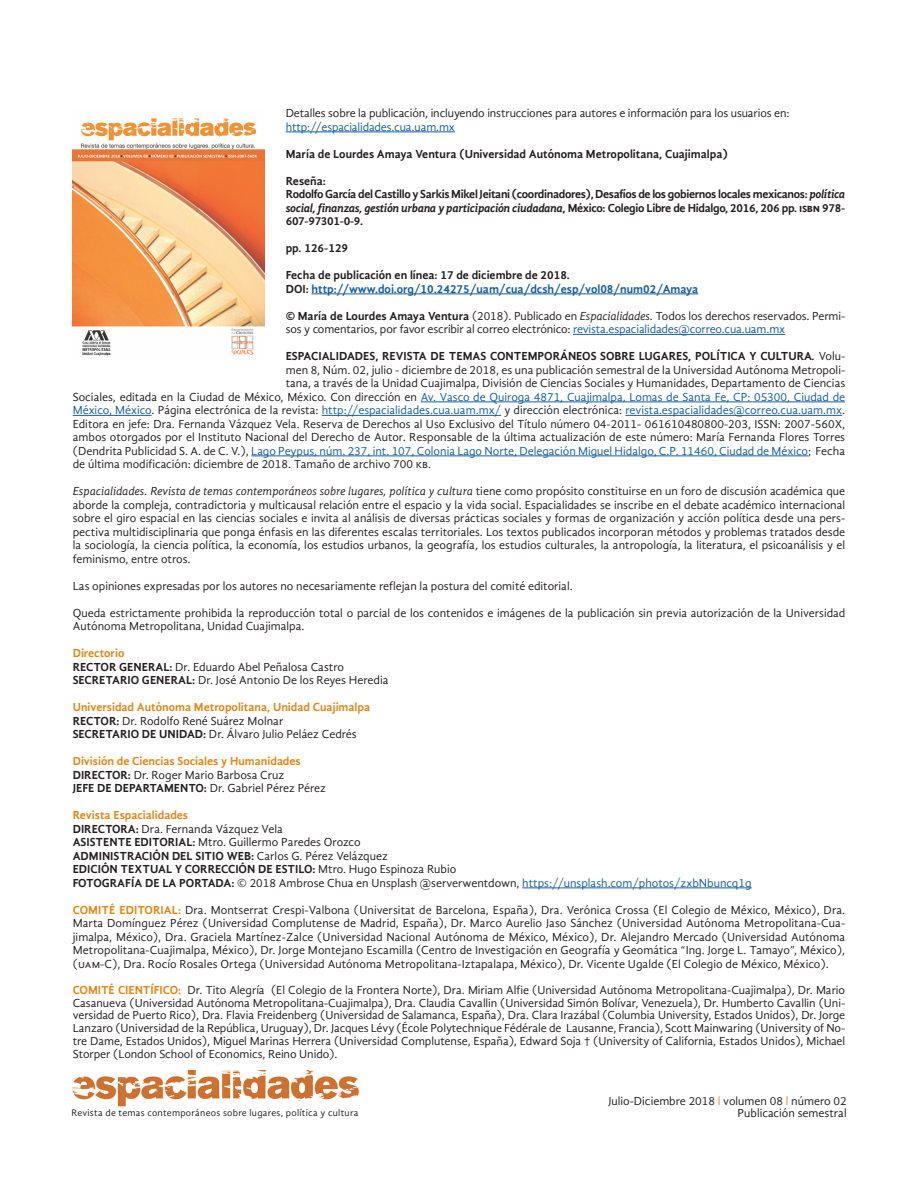
<style>
.page{position:relative;width:918px;height:1188px;background:#fff}
.page>*{position:absolute;margin:0;border:0;box-sizing:border-box;transform-origin:0 0}
.nivel_1{font:12px/13.5px "Gandhi Sans";color:#231f20;text-align:justify}
.nivel_1-2{font:700 12px/13.5px "Gandhi Sans";color:#231f20;text-align:justify}
.nivel_1-3{font:12px "Gandhi Sans";color:#175d9e}
.t1{font:700 12px "Gandhi Sans";color:#df8619}
.nivel_1-4{font:700 12px "Gandhi Sans";color:#175d9e}
.t2{font:9.75px "Gandhi Sans";letter-spacing:.025em;color:#231f20}
.s1{font-style:italic}
.s2{color:#231f20}
.s3{font-weight:700}
.s4{color:#175d9e}
.s5{font-weight:400}
.s6{font-weight:700;color:#df8619}
.s7{color:#df8619}
</style>
<div class="page">
<img style="left:72px;top:1070px;width:287px;height:37px">
<hr style="left:286px;top:132px;width:169px;height:1px;background:#175d9e">
<hr style="left:312px;top:294px;width:386px;height:1px;background:#175d9e">
<hr style="left:573px;top:334px;width:212px;height:1px;background:#175d9e">
<hr style="left:421px;top:402px;width:424px;height:1px;background:#175d9e">
<hr style="left:73px;top:415px;width:79px;height:1px;background:#175d9e">
<hr style="left:322px;top:415px;width:179px;height:1px;background:#175d9e">
<hr style="left:625px;top:415px;width:217px;height:1px;background:#175d9e">
<hr style="left:251px;top:456px;width:557px;height:1px;background:#175d9e">
<hr style="left:522px;top:888px;width:230px;height:1px;background:#175d9e">
<img style="left:72px;top:118px;width:193px;height:238px">
<p class="nivel_1" style="left:286px;top:106px;width:505px">Detalles sobre la publicación, incluyendo instrucciones para autores e información para los usuarios en:</p>
<p class="nivel_1-3" style="left:286px;top:120px;width:171px">http://espacialidades.cua.uam.mx</p>
<p class="nivel_1-2" style="left:286px;top:147px;width:444px">María de Lourdes Amaya Ventura (Universidad Autónoma Metropolitana, Cuajimalpa)</p>
<p class="nivel_1-2" style="left:286px;top:174px;width:42px">Reseña:</p>
<p class="nivel_1-2" style="left:286px;top:187px;width:561px">Rodolfo García del Castillo y Sarkis Mikel Jeitani (coordinadores), Desafíos de los gobiernos locales mexicanos: <span class="s1">política social, finanzas, gestión urbana y participación ciudadana</span>, México: Colegio Libre de Hidalgo, 2016, 206 pp. ISBN 978- 607-97301-0-9.</p>
<p class="nivel_1-2" style="left:286px;top:241px;width:64px">pp. 126-129</p>
<p class="nivel_1-2" style="left:286px;top:268px;width:286px">Fecha de publicación en línea: 17 de diciembre de 2018.</p>
<p class="nivel_1-4" style="left:286px;top:282px;width:414px"><span class="s2">DOI:</span> http://www.doi.org/10.24275/uam/cua/dcsh/esp/vol08/num02/Amaya</p>
<p class="nivel_1" style="left:286px;top:309px;width:561px"><span class="s3">© María de Lourdes Amaya Ventura</span> (2018). Publicado en <span class="s1">Espacialidades</span>. Todos los derechos reservados. Permi&shy;sos y comentarios, por favor escribir al correo electrónico: <span class="s4">revista.espacialidades@correo.cua.uam.mx</span></p>
<p class="nivel_1-2" style="left:286px;top:349px;width:561px">ESPACIALIDADES, REVISTA DE TEMAS CONTEMPORÁNEOS SOBRE LUGARES, POLÍTICA Y CULTURA<span class="s1">.</span> <span class="s5">Volu-</span></p>
<p class="nivel_1" style="left:286px;top:363px;width:561px">men 8, Núm. 02, julio - diciembre de 2018, es una publicación semestral de la Universidad Autónoma Metropoli-</p>
<p class="nivel_1" style="left:286px;top:376px;width:561px">tana, a través de la Unidad Cuajimalpa, División de Ciencias Sociales y Humanidades, Departamento de Ciencias</p>
<p class="nivel_1-3" style="left:73px;top:390px;width:774px"><span class="s2">Sociales, editada en la Ciudad de México, México. Con dirección en</span> Av. Vasco de Quiroga 4871, Cuajimalpa, Lomas de Santa Fe, CP: 05300, Ciudad de</p>
<p class="nivel_1-3" style="left:73px;top:403px;width:774px">México, México<span class="s2">. Página electrónica de la revista:</span> http://espacialidades.cua.uam.mx/ <span class="s2">y dirección electrónica:</span> revista.espacialidades@correo.cua.uam.mx<span class="s2">.</span></p>
<p class="nivel_1" style="left:73px;top:417px;width:774px">Editora en jefe: Dra. Fernanda Vázquez Vela. Reserva de Derechos al Uso Exclusivo del Título número 04-2011- 061610480800-203, ISSN: 2007-560X,</p>
<p class="nivel_1" style="left:73px;top:430px;width:774px">ambos otorgados por el Instituto Nacional del Derecho de Autor. Responsable de la última actualización de este número: María Fernanda Flores Torres</p>
<p class="nivel_1-3" style="left:73px;top:444px;width:774px"><span class="s2">(Dendrita Publicidad S. A. de C. V.),</span> Lago Peypus, núm. 237, int. 107, Colonia Lago Norte, Delegación Miguel Hidalgo, C.P. 11460, Ciudad de México<span class="s2">; Fecha</span></p>
<p class="nivel_1" style="left:73px;top:457px;width:360px">de última modificación: diciembre de 2018. Tamaño de archivo 700 KB.</p>
<p class="nivel_1" style="left:73px;top:484px;width:774px"><span class="s1">Espacialidades. Revista de temas contemporáneos sobre lugares, política y cultura</span> tiene como propósito constituirse en un foro de discusión académica que aborde la compleja, contradictoria y multicausal relación entre el espacio y la vida social. Espacialidades se inscribe en el debate académico internacional sobre el giro espacial en las ciencias sociales e invita al análisis de diversas prácticas sociales y formas de organización y acción política desde una pers&shy;pectiva multidisciplinaria que ponga énfasis en las diferentes escalas territoriales. Los textos publicados incorporan métodos y problemas tratados desde la sociología, la ciencia política, la economía, los estudios urbanos, la geografía, los estudios culturales, la antropología, la literatura, el psicoanálisis y el feminismo, entre otros.</p>
<p class="nivel_1" style="left:73px;top:579px;width:502px">Las opiniones expresadas por los autores no necesariamente reflejan la postura del comité editorial.</p>
<p class="nivel_1" style="left:73px;top:606px;width:774px">Queda estrictamente prohibida la reproducción total o parcial de los contenidos e imágenes de la publicación sin previa autorización de la Universidad<br>Autónoma Metropolitana, Unidad Cuajimalpa.</p>
<p class="t1" style="left:73px;top:646px;width:53px">Directorio</p>
<p class="nivel_1" style="left:73px;top:660px;width:273px"><span class="s3">RECTOR GENERAL:</span> Dr. Eduardo Abel Peñalosa Castro</p>
<p class="nivel_1" style="left:73px;top:673px;width:317px"><span class="s3">SECRETARIO GENERAL:</span> Dr. José Antonio De los Reyes Heredia</p>
<p class="t1" style="left:73px;top:700px;width:299px">Universidad Autónoma Metropolitana, Unidad Cuajimalpa</p>
<p class="nivel_1" style="left:73px;top:714px;width:212px"><span class="s3">RECTOR:</span> Dr. Rodolfo René Suárez Molnar</p>
<p class="nivel_1" style="left:73px;top:727px;width:286px"><span class="s3">SECRETARIO DE UNIDAD:</span> Dr. Álvaro Julio Peláez Cedrés</p>
<p class="t1" style="left:73px;top:754px;width:230px">División de Ciencias Sociales y Humanidades</p>
<p class="nivel_1" style="left:73px;top:768px;width:213px"><span class="s3">DIRECTOR:</span> Dr. Roger Mario Barbosa Cruz</p>
<p class="nivel_1" style="left:73px;top:781px;width:255px"><span class="s3">JEFE DE DEPARTAMENTO:</span> Dr. Gabriel Pérez Pérez</p>
<p class="t1" style="left:73px;top:808px;width:117px">Revista Espacialidades</p>
<p class="nivel_1" style="left:73px;top:822px;width:212px"><span class="s3">DIRECTORA:</span> Dra. Fernanda Vázquez Vela</p>
<p class="nivel_1" style="left:73px;top:835px;width:289px"><span class="s3">ASISTENTE EDITORIAL:</span> Mtro. Guillermo Paredes Orozco</p>
<p class="nivel_1-2" style="left:73px;top:849px;width:317px">ADMINISTRACIÓN DEL SITIO WEB: <span class="s5">Carlos G. Pérez Velázquez</span></p>
<p class="nivel_1-2" style="left:73px;top:862px;width:385px">EDICIÓN TEXTUAL Y CORRECCIÓN DE ESTILO: <span class="s5">Mtro. Hugo Espinoza Rubio</span></p>
<p class="nivel_1" style="left:73px;top:876px;width:680px"><span class="s3">FOTOGRAFÍA DE LA PORTADA:</span> © 2018 Ambrose Chua en Unsplash @serverwentdown, <span class="s4">https://unsplash.com/photos/zxbNbuncq1g</span></p>
<p class="nivel_1" style="left:73px;top:903px;width:774px"><span class="s6">COMITÉ EDITORIAL:</span> Dra. Montserrat Crespi-Valbona (Universitat de Barcelona, España), Dra. Verónica Crossa (El Colegio de México, México), Dra.<br>Marta Domínguez Pérez (Universidad Complutense de Madrid, España), Dr. Marco Aurelio Jaso Sánchez (Universidad Autónoma Metropolitana-Cua&shy;jimalpa, México), Dra. Graciela Martínez-Zalce (Universidad Nacional Autónoma de México, México), Dr. Alejandro Mercado (Universidad Autónoma Metropolitana-Cuajimalpa, México), Dr. Jorge Montejano Escamilla (Centro de Investigación en Geografía y Geomática “Ing. Jorge L. Tamayo”, México), (UAM-C), Dra. Rocío Rosales Ortega (Universidad Autónoma Metropolitana-Iztapalapa, México), Dr. Vicente Ugalde (El Colegio de México, México).</p>
<p class="nivel_1" style="left:73px;top:984px;width:774px;line-height:12.8px"><span class="s6">COMITÉ CIENTÍFICO:</span> Dr. Tito Alegría (El Colegio de la Frontera Norte), Dra. Miriam Alfie (Universidad Autónoma Metropolitana-Cuajimalpa), Dr. Mario Casanueva (Universidad Autónoma Metropolitana-Cuajimalpa), Dra. Claudia Cavallin (Universidad Simón Bolívar, Venezuela), Dr. Humberto Cavallin (Uni&shy;versidad de Puerto Rico), Dra. Flavia Freidenberg (Universidad de Salamanca, España), Dra. Clara Irazábal (Columbia University, Estados Unidos), Dr. Jorge Lanzaro (Universidad de la República, Uruguay), Dr. Jacques Lévy (École Polytechnique Fédérale de Lausanne, Francia), Scott Mainwaring (University of No&shy;tre Dame, Estados Unidos), Miguel Marinas Herrera (Universidad Complutense, España), Edward Soja † (University of California, Estados Unidos), Michael Storper (London School of Economics, Reino Unido).</p>
<p class="t2" style="left:71px;top:1107px;width:289px">Revista de temas contemporáneos sobre lugares, política y cultura</p>
<p class="nivel_1" style="left:608px;top:1095px;width:240px;line-height:12px;text-align:right">Julio-Diciembre 2018 <span class="s7">l</span> volumen 08 <span class="s7">l</span> número 02<br>Publicación semestral</p>
</div>
